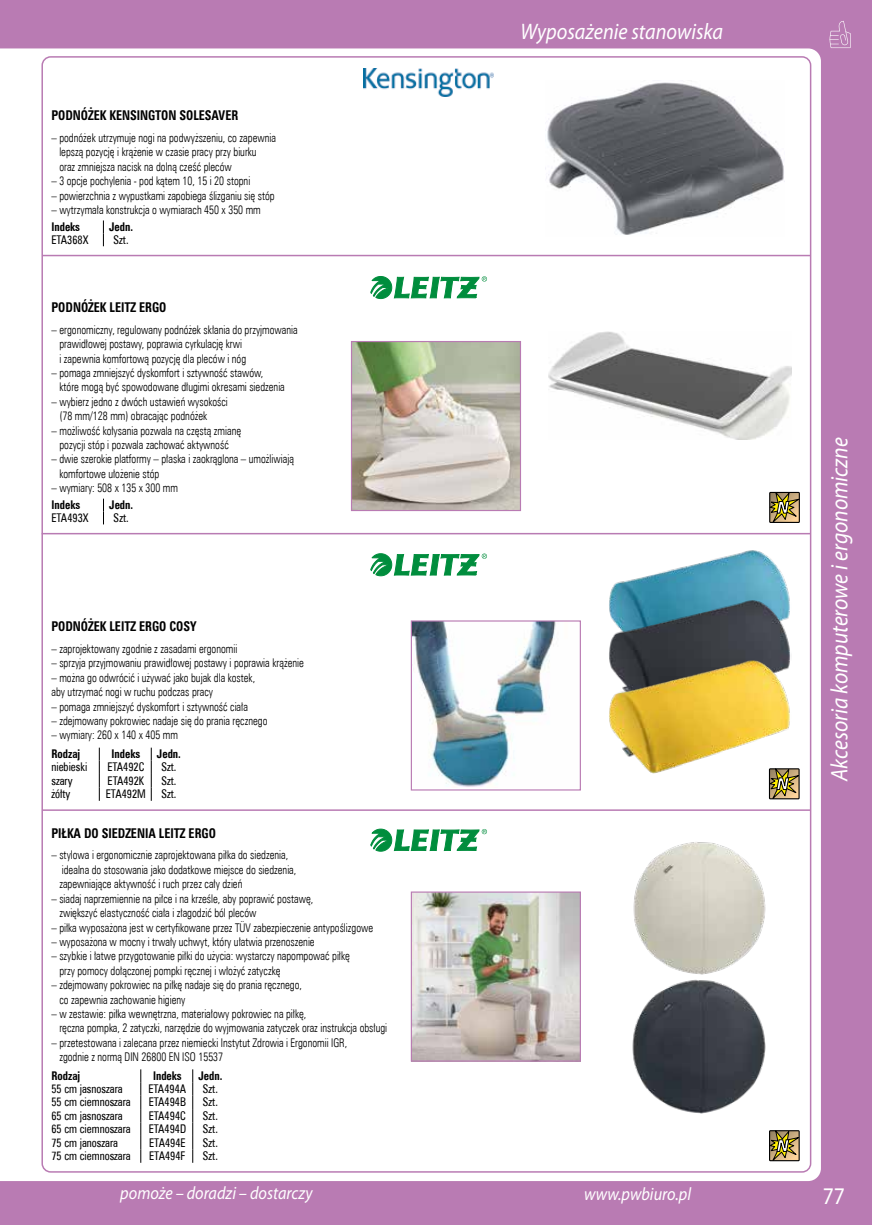
<style>
.page{position:relative;width:872px;height:1225px;background:#b97bb3}
.page>*{position:absolute;margin:0;border:0;box-sizing:border-box;transform-origin:0 0}
.t1{font:italic 24px "Myriad Pro";color:#fff;scale:.9 1}
.t2{font:24px "Myriad Pro";color:#fff;scale:.9 1}
.t3{font:italic 22.5px "Myriad Pro";color:#fff;scale:.9 1}
.t4{font:italic 18px "Myriad Pro";color:#fff;scale:.9 1}
.t5{font:13.5px "Zurich Cn EU Bold";color:#000;scale:.9 1}
.t6{font:12px/14.4px "Zurich Lt Cn EU Normal";color:#000;scale:.9 1}
.t7{font:12px "Zurich Cn EU Normal";color:#000;scale:.9 1}
.t8{font:12px "Zurich Cn EU Bold";color:#000;scale:.9 1}
</style>
<div class="page">
<div style="left:0;top:48px;width:821px;height:1133px;background:#fff"></div>
<svg style="left:829px;top:21px;width:21px;height:27px"></svg>
<hr style="left:42px;top:255px;width:768px;height:1px;background:#b97bb3">
<hr style="left:42px;top:533px;width:768px;height:1px;background:#b97bb3">
<hr style="left:42px;top:809px;width:768px;height:2px;background:#b97bb3">
<img style="left:353px;top:343px;width:166px;height:166px">
<div style="left:351px;top:341px;width:170px;height:170px;border:1px solid #b97bb3"></div>
<img style="left:413px;top:622px;width:165px;height:165px">
<div style="left:411px;top:620px;width:170px;height:170px;border:1px solid #b97bb3"></div>
<img style="left:413px;top:893px;width:166px;height:166px">
<div style="left:411px;top:891px;width:170px;height:170px;border:1px solid #b97bb3"></div>
<div style="left:370px;top:276px;width:22px;height:22px;background:#fff;border-radius:50%"></div>
<svg style="left:371px;top:276px;width:116px;height:24px;background:#80c69e"></svg>
<div style="left:370px;top:554px;width:22px;height:22px;background:#fff;border-radius:50%"></div>
<svg style="left:371px;top:553px;width:116px;height:24px;background:#7fc59e"></svg>
<div style="left:370px;top:829px;width:22px;height:22px;background:#fff;border-radius:50%"></div>
<svg style="left:371px;top:829px;width:116px;height:23px;background:#7ac399"></svg>
<img style="left:545px;top:81px;width:239px;height:155px">
<img style="left:549px;top:332px;width:243px;height:107px">
<img style="left:607px;top:548px;width:185px;height:50px">
<img style="left:607px;top:598px;width:185px;height:61px">
<img style="left:607px;top:659px;width:185px;height:115px">
<img style="left:630px;top:838px;width:137px;height:277px">
<img style="left:363px;top:68px;width:130px;height:28px">
<svg style="left:103px;top:220px;width:1px;height:26px"></svg>
<svg style="left:103px;top:498px;width:1px;height:26px"></svg>
<svg style="left:99px;top:747px;width:1px;height:54px"></svg>
<svg style="left:151px;top:747px;width:1px;height:54px"></svg>
<svg style="left:140px;top:1069px;width:1px;height:93px"></svg>
<svg style="left:192px;top:1069px;width:1px;height:93px"></svg>
<svg style="left:768px;top:768px;width:32px;height:31px"></svg>
<svg style="left:769px;top:491px;width:31px;height:32px"></svg>
<svg style="left:768px;top:1129px;width:32px;height:32px"></svg>
<p class="t5" style="left:51px;top:107px;width:209px">PODNÓŻEK KENSINGTON SOLESAVER</p>
<p class="t6" style="left:59px;top:130px;width:242px;text-indent:-8px">– podnóżek utrzymuje nogi na podwyższeniu, co zapewnia lepszą pozycję i krążenie w czasie pracy przy biurku<br>oraz zmniejsza nacisk na dolną cześć pleców</p>
<p class="t6" style="left:51px;top:174px;width:222px">– 3 opcje pochylenia - pod kątem 10, 15 i 20 stopni</p>
<p class="t6" style="left:51px;top:188px;width:249px">– powierzchnia z wypustkami zapobiega ślizganiu się stóp</p>
<p class="t6" style="left:51px;top:202px;width:234px">– wytrzymała konstrukcja o wymiarach 450 x 350 mm</p>
<p class="t8" style="left:51px;top:219px;width:33px">Indeks</p>
<p class="t8" style="left:109px;top:219px;width:28px">Jedn.</p>
<p class="t7" style="left:51px;top:233px;width:43px">ETA368X</p>
<p class="t7" style="left:114px;top:233px;width:18px">Szt.</p>
<p class="t5" style="left:52px;top:299px;width:129px">PODNÓŻEK LEITZ ERGO</p>
<p class="t6" style="left:59px;top:322px;width:266px;text-indent:-8px">– ergonomiczny, regulowany podnóżek skłania do przyjmowania prawidłowej postawy, poprawia cyrkulację krwi<br>i zapewnia komfortową pozycję dla pleców i nóg</p>
<p class="t6" style="left:59px;top:365px;width:252px;text-indent:-8px">– pomaga zmniejszyć dyskomfort i sztywność stawów, które mogą być spowodowane długimi okresami siedzenia</p>
<p class="t6" style="left:59px;top:394px;width:189px;text-indent:-8px">– wybierz jedno z dwóch ustawień wysokości (78 mm/128 mm) obracając podnóżek</p>
<p class="t6" style="left:52px;top:423px;width:212px;text-align:center">– możliwość kołysania pozwala na częstą zmianę pozycji stóp i pozwala zachować aktywność</p>
<p class="t6" style="left:59px;top:452px;width:262px;text-indent:-8px">– dwie szerokie platformy – płaska i zaokrąglona – umożliwiają komfortowe ułożenie stóp</p>
<p class="t6" style="left:52px;top:480px;width:142px">– wymiary: 508 x 135 x 300 mm</p>
<p class="t8" style="left:52px;top:498px;width:33px">Indeks</p>
<p class="t8" style="left:109px;top:498px;width:28px">Jedn.</p>
<p class="t7" style="left:52px;top:511px;width:43px">ETA493X</p>
<p class="t7" style="left:114px;top:511px;width:18px">Szt.</p>
<p class="t5" style="left:51px;top:618px;width:163px">PODNÓŻEK LEITZ ERGO COSY</p>
<p class="t6" style="left:51px;top:641px;width:208px">– zaprojektowany zgodnie z zasadami ergonomii</p>
<p class="t6" style="left:51px;top:656px;width:282px">– sprzyja przyjmowaniu prawidłowej postawy i poprawia krążenie</p>
<p class="t6" style="left:51px;top:670px;width:228px">– można go odwrócić i używać jako bujak dla kostek, aby utrzymać nogi w ruchu podczas pracy</p>
<p class="t6" style="left:51px;top:699px;width:220px">– pomaga zmniejszyć dyskomfort i sztywność ciała</p>
<p class="t6" style="left:51px;top:713px;width:241px">– zdejmowany pokrowiec nadaje się do prania ręcznego</p>
<p class="t6" style="left:51px;top:728px;width:142px">– wymiary: 260 x 140 x 405 mm</p>
<p class="t8" style="left:51px;top:746px;width:33px">Rodzaj</p>
<p class="t8" style="left:112px;top:746px;width:33px">Indeks</p>
<p class="t8" style="left:157px;top:746px;width:28px">Jedn.</p>
<p class="t7" style="left:51px;top:759px;width:41px">niebieski</p>
<p class="t7" style="left:107px;top:759px;width:43px">ETA492C</p>
<p class="t7" style="left:161px;top:759px;width:18px">Szt.</p>
<p class="t7" style="left:51px;top:773px;width:25px">szary</p>
<p class="t7" style="left:108px;top:773px;width:42px">ETA492K</p>
<p class="t7" style="left:161px;top:773px;width:18px">Szt.</p>
<p class="t7" style="left:51px;top:786px;width:23px">żółty</p>
<p class="t7" style="left:106px;top:786px;width:46px">ETA492M</p>
<p class="t7" style="left:161px;top:786px;width:18px">Szt.</p>
<p class="t5" style="left:51px;top:824px;width:184px">PIŁKA DO SIEDZENIA LEITZ ERGO</p>
<p class="t6" style="left:59px;top:848px;width:265px;text-indent:-8px">– stylowa i ergonomicznie zaprojektowana piłka do siedzenia, idealna do stosowania jako dodatkowe miejsce do siedzenia, zapewniające aktywność i ruch przez cały dzień</p>
<p class="t6" style="left:59px;top:891px;width:284px;text-indent:-8px">– siadaj naprzemiennie na piłce i na krześle, aby poprawić postawę, zwiększyć elastyczność ciała i złagodzić ból pleców</p>
<p class="t6" style="left:51px;top:920px;width:359px">– piłka wyposażona jest w certyfikowane przez TÜV zabezpieczenie antypoślizgowe</p>
<p class="t6" style="left:51px;top:934px;width:294px">– wyposażona w mocny i trwały uchwyt, który ułatwia przenoszenie</p>
<p class="t6" style="left:59px;top:948px;width:324px;text-indent:-8px">– szybkie i łatwe przygotowanie piłki do użycia: wystarczy napompować piłkę przy pomocy dołączonej pompki ręcznej i włożyć zatyczkę</p>
<p class="t6" style="left:59px;top:977px;width:271px;text-indent:-8px">– zdejmowany pokrowiec na piłkę nadaje się do prania ręcznego, co zapewnia zachowanie higieny</p>
<p class="t6" style="left:59px;top:1006px;width:366px;text-indent:-8px">– w zestawie: piłka wewnętrzna, materiałowy pokrowiec na piłkę,<br>ręczna pompka, 2 zatyczki, narzędzie do wyjmowania zatyczek oraz instrukcja obsługi</p>
<p class="t6" style="left:59px;top:1035px;width:321px;text-indent:-8px">– przetestowana i zalecana przez niemiecki Instytut Zdrowia i Ergonomii IGR, zgodnie z normą DIN 26800 EN ISO 15537</p>
<p class="t8" style="left:51px;top:1068px;width:33px">Rodzaj</p>
<p class="t8" style="left:153px;top:1068px;width:33px">Indeks</p>
<p class="t8" style="left:198px;top:1068px;width:28px">Jedn.</p>
<p class="t7" style="left:51px;top:1081px;width:81px">55 cm jasnoszara</p>
<p class="t7" style="left:149px;top:1081px;width:43px">ETA494A</p>
<p class="t7" style="left:203px;top:1081px;width:18px">Szt.</p>
<p class="t7" style="left:51px;top:1094px;width:90px">55 cm ciemnoszara</p>
<p class="t7" style="left:149px;top:1094px;width:43px">ETA494B</p>
<p class="t7" style="left:203px;top:1094px;width:18px">Szt.</p>
<p class="t7" style="left:51px;top:1108px;width:81px">65 cm jasnoszara</p>
<p class="t7" style="left:149px;top:1108px;width:43px">ETA494C</p>
<p class="t7" style="left:203px;top:1108px;width:18px">Szt.</p>
<p class="t7" style="left:51px;top:1121px;width:90px">65 cm ciemnoszara</p>
<p class="t7" style="left:149px;top:1121px;width:43px">ETA494D</p>
<p class="t7" style="left:203px;top:1121px;width:18px">Szt.</p>
<p class="t7" style="left:51px;top:1135px;width:75px">75 cm janoszara</p>
<p class="t7" style="left:149px;top:1135px;width:42px">ETA494E</p>
<p class="t7" style="left:203px;top:1135px;width:18px">Szt.</p>
<p class="t7" style="left:51px;top:1148px;width:90px">75 cm ciemnoszara</p>
<p class="t7" style="left:149px;top:1148px;width:42px">ETA494F</p>
<p class="t7" style="left:203px;top:1148px;width:18px">Szt.</p>
<h2 class="t3" style="left:520px;top:18px;width:227px">Wyposażenie stanowiska</h2>
<h3 class="t4" style="left:120px;top:1181px;width:215px">pomoże – doradzi – dostarczy</h3>
<h3 class="t4" style="left:584px;top:1182px;width:120px">www.pwbiuro.pl</h3>
<h1 class="t1" style="left:824px;top:781px;width:383px;rotate:-90deg">Akcesoria komputerowe i ergonomiczne</h1>
<h1 class="t2" style="left:822px;top:1180px;width:26px">77</h1>
</div>
